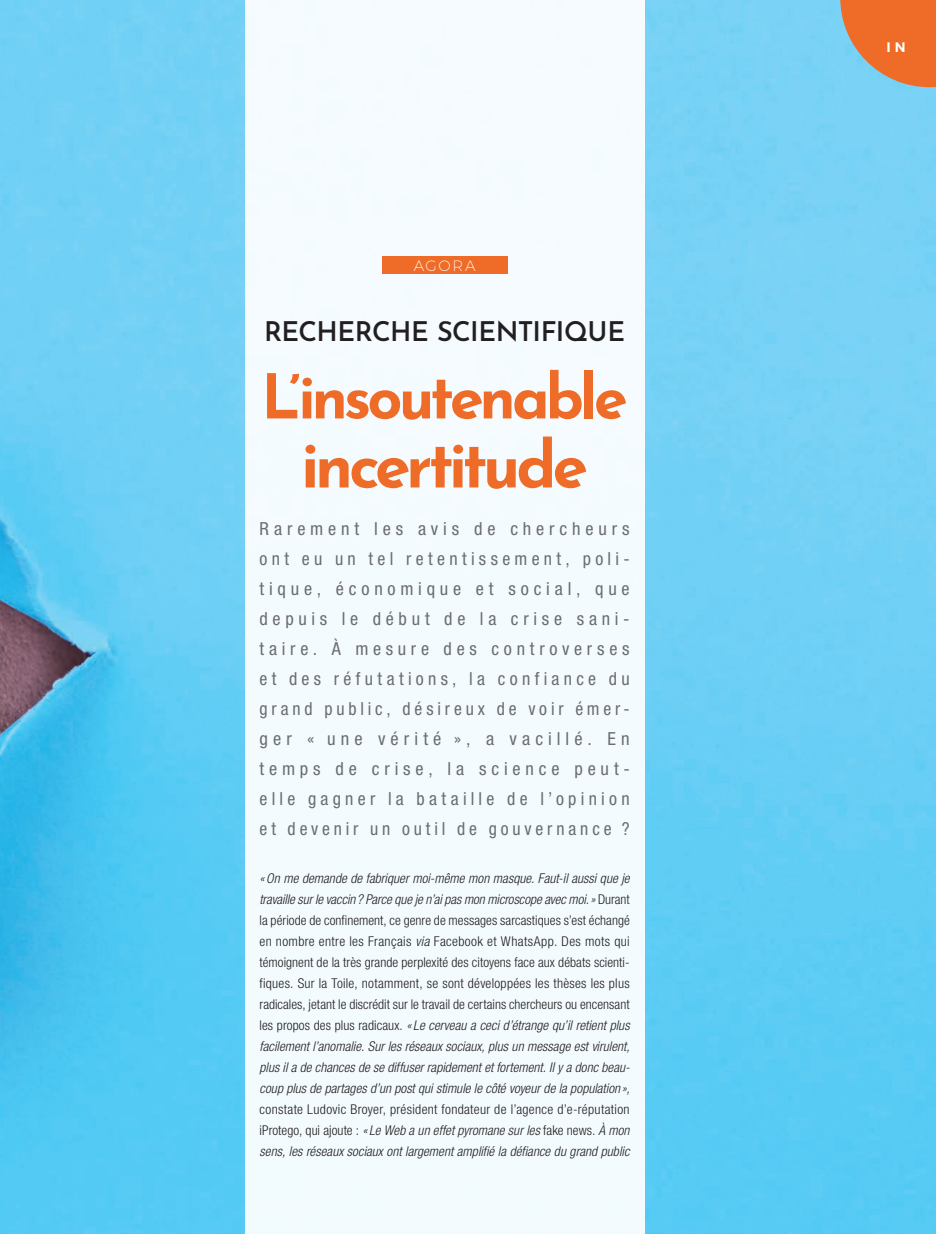
<style>
.page{position:relative;width:936px;height:1234px;background:#fff}
.page>*{position:absolute;margin:0;border:0;box-sizing:border-box;transform-origin:0 0}
.t1{font:700 64.5px "Josefin Sans";letter-spacing:-.07em;color:#ef6c28}
.t2{font:700 61.5px "Josefin Sans";letter-spacing:-.07em;color:#ef6c28}
.t3{font:600 27px "Josefin Sans";letter-spacing:-.02em;color:#231f20}
.t4{font:condensed 18px/30px "Helvetica Neue LT Pro";letter-spacing:.225em;color:#6c6d70;text-align:justify}
.t5{font:200 15px "Montserrat";letter-spacing:.11em;color:#fff}
.t6{font:600 13.8px "Montserrat";color:#fff}
.t7{font:italic 300 condensed 13.5px/21px "Helvetica Neue LT Pro";color:#231f20;text-align:justify}
.s1{font-style:normal}
</style>
<div class="page">
<img style="left:0;top:0;width:935px;height:1233px">
<div style="left:244px;top:0;width:400px;height:1233px;background:#f4fbfe"></div>
<div style="left:382px;top:257px;width:125px;height:17px;background:#ef6c28"></div>
<svg style="left:840px;top:0;width:95px;height:87px;background:#d68152"></svg>
<p class="t5" style="left:413px;top:257px;width:63px">AGORA</p>
<h3 class="t3" style="left:264px;top:320px;width:362px">RECHERCHE SCIENTIFIQUE</h3>
<h2 class="t2" style="left:261px;top:372px;width:368px">L’insoutenable</h2>
<h1 class="t1" style="left:301px;top:439px;width:288px">incertitude</h1>
<p class="t4" style="left:259px;top:513px;width:372px">Rarement les avis de chercheurs ont eu un tel retentissement, poli&shy;tique, économique et social, que depuis le début de la crise sani&shy;taire. À mesure des controverses et des réfutations, la confiance du grand public, désireux de voir émer&shy;ger « une vérité », a vacillé. En temps de crise, la science peut&shy;elle gagner la bataille de l’opinion et devenir un outil de gouvernance ?</p>
<p class="t7" style="left:259px;top:867px;width:372px">«On me demande de fabriquer moi-même mon masque. Faut-il aussi que je travaille sur le vaccin ? Parce que je n’ai pas mon microscope avec moi.» <span class="s1">Durant la période de confinement, ce genre de messages sarcastiques s’est échangé en nombre entre les Français</span> via <span class="s1">Facebook et WhatsApp. Des mots qui témoignent de la très grande perplexité des citoyens face aux débats scienti&shy;fiques. Sur la Toile, notamment, se sont développées les thèses les plus radicales, jetant le discrédit sur le travail de certains chercheurs ou encensant les propos des plus radicaux.</span> « Le cerveau a ceci d’étrange qu’il retient plus facilement l’anomalie. Sur les réseaux sociaux, plus un message est virulent, plus il a de chances de se diffuser rapidement et fortement. Il y a donc beau&shy;coup plus de partages d’un post qui stimule le côté voyeur de la population »,</p>
<p class="t7" style="left:259px;top:1098px;width:371px"><span class="s1">constate Ludovic Broyer, président fondateur de l’agence d’e-réputation iProtego, qui ajoute :</span> « Le Web a un effet pyromane sur les <span class="s1">fake news</span>. À mon sens, les réseaux sociaux ont largement amplifié la défiance du grand public</p>
<p class="t6" style="left:886px;top:38px;width:21px">I N</p>
</div>
